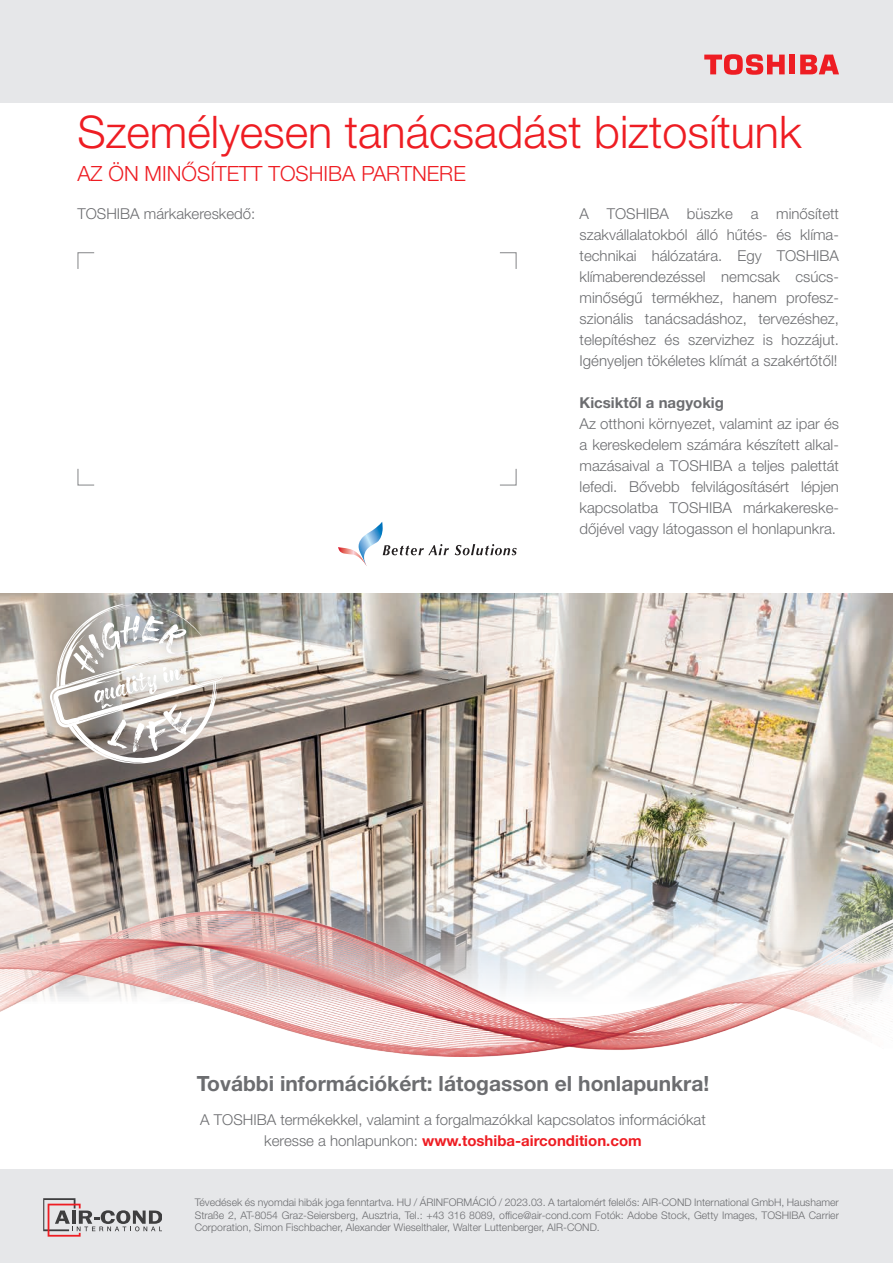
<style>
.page{position:relative;width:893px;height:1263px;background:#fff}
.page>*{position:absolute;margin:0;border:0;box-sizing:border-box;transform-origin:0 0}
.t1{font:300 45px "Helvetica Neue LT Pro";color:#ee1d23}
.t2{font:700 21px "Helvetica Neue LT Pro";color:#6c6d70}
.t3{font:300 21px "Helvetica Neue LT Pro";color:#ee1d23}
.t4{font:300 15px/21px "Helvetica Neue LT Pro";color:#6c6d70;text-align:justify}
.t5{font:700 15px "Helvetica Neue LT Pro";color:#6c6d70}
.t6{font:300 10.5px/12.6px "Helvetica Neue LT Pro";color:#6c6d70;text-align:justify}
.s1{font-weight:700;color:#ee1d23}
</style>
<div class="page">
<div style="left:0;top:0;width:893px;height:103px;background:#e6e7e9"></div>
<div style="left:0;top:1169px;width:893px;height:94px;background:#e6e7e9"></div>
<img style="left:0;top:594px;width:893px;height:316px">
<svg style="left:455px;top:544px;width:62px;height:11px"></svg>
<svg style="left:338px;top:522px;width:111px;height:44px"></svg>
<svg style="left:77px;top:252px;width:18px;height:17px"></svg>
<svg style="left:77px;top:468px;width:18px;height:18px"></svg>
<svg style="left:500px;top:252px;width:17px;height:17px"></svg>
<svg style="left:500px;top:468px;width:17px;height:18px"></svg>
<div style="left:790px;top:55px;width:5px;height:19px;background:#ee1d23"></div>
<svg style="left:800px;top:55px;width:39px;height:19px"></svg>
<svg style="left:704px;top:54px;width:81px;height:21px"></svg>
<div style="left:40px;top:594px;width:200px;height:186px;background:#6c6d70;opacity:.5"></div>
<svg style="left:50px;top:604px;width:176px;height:160px"></svg>
<img style="left:0;top:910px;width:893px;height:147px">
<svg style="left:43px;top:1198px;width:119px;height:38px"></svg>
<h1 class="t1" style="left:77px;top:105px;width:726px">Személyesen tanácsadást biztosítunk</h1>
<h2 class="t3" style="left:77px;top:161px;width:390px">AZ ÖN MINŐSÍTETT TOSHIBA PARTNERE</h2>
<p class="t4" style="left:77px;top:203px;width:179px">TOSHIBA márkakereskedő:</p>
<p class="t4" style="left:580px;top:203px;width:261px">A TOSHIBA büszke a minősített szakvállalatokból álló hűtés- és klíma&shy;technikai hálózatára. Egy TOSHIBA klímaberendezéssel nemcsak csúcs&shy;minőségű termékhez, hanem profes - szionális tanácsadáshoz, tervezéshez, telepítéshez és szervizhez is hozzájut.<br>Igényeljen tökéletes klímát a szakértőtől!</p>
<p class="t5" style="left:580px;top:394px;width:146px">Kicsiktől a nagyokig</p>
<p class="t4" style="left:580px;top:413px;width:261px">Az otthoni környezet, valamint az ipar és a kereskedelem számára készített alkal&shy;mazásaival a TOSHIBA a teljes palettát lefedi. Bővebb felvilágosításért lépjen kapcsolatba TOSHIBA márkakereske&shy;dőjével vagy látogasson el honlapunkra.</p>
<h2 class="t2" style="left:197px;top:1071px;width:514px">További információkért: látogasson el honlapunkra!</h2>
<p class="t4" style="left:200px;top:1109px;width:507px;text-align:center">A TOSHIBA termékekkel, valamint a forgalmazókkal kapcsolatos információkat keresse a honlapunkon: <span class="s1">www.toshiba-aircondition.com</span></p>
<p class="t6" style="left:195px;top:1196px;width:646px">Tévedések és nyomdai hibák joga fenntartva. HU / ÁRINFORMÁCIÓ / 2023.03. A tartalomért felelős: AIR-COND International GmbH, Haushamer Straße 2, AT-8054 Graz-Seiersberg, Ausztria, Tel.: +43 316 8089, office@air-cond.com Fotók: Adobe Stock, Getty Images, TOSHIBA Carrier Corporation, Simon Fischbacher, Alexander Wieselthaler, Walter Luttenberger, AIR-COND.</p>
</div>
